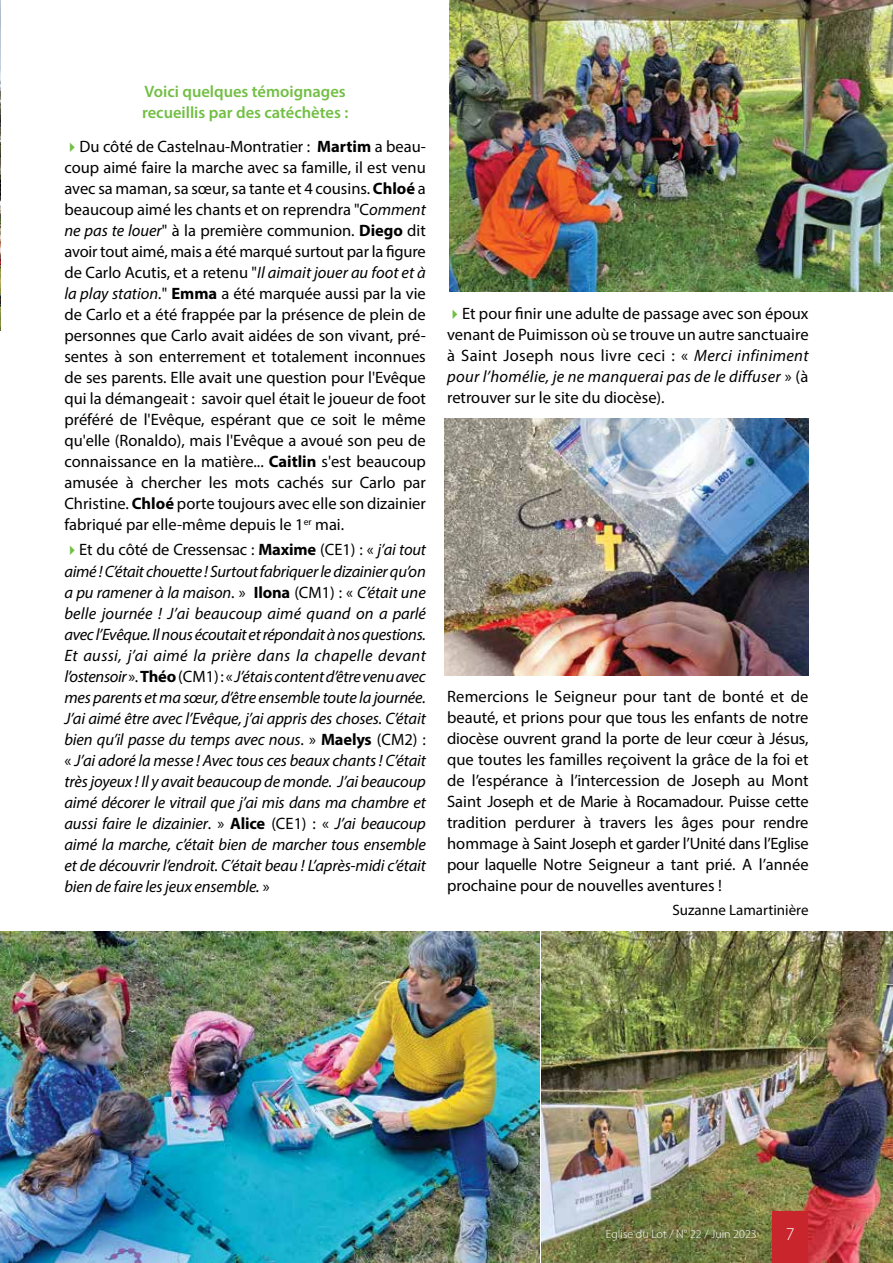
<style>
.page{position:relative;width:893px;height:1263px;background:#fff}
.page>*{position:absolute;margin:0;border:0;box-sizing:border-box;transform-origin:0 0}
.t1{font:300 18px "Myriad Pro";color:#fff}
.t2{font:16.5px/21px "Myriad Pro";color:#000;text-align:justify}
.t3{font:italic 16.5px/21px "Myriad Pro";letter-spacing:-.01em;color:#000;text-align:justify}
.t4{font:600 16.5px/21px "Myriad Pro";color:#72bf44}
.t5{font:15px "Myriad Pro";color:#000}
.t6{font:300 12px "Myriad Pro";color:#fff}
.s1{color:#72bf44}
.s2{font-weight:700}
.s3{font-style:italic}
.s4{font-style:normal}
.s5{font-weight:700;font-style:normal}
</style>
<div class="page">
<img style="left:542px;top:932px;width:351px;height:331px">
<img style="left:449px;top:0;width:444px;height:291px">
<img style="left:1px;top:932px;width:538px;height:331px">
<img style="left:444px;top:418px;width:365px;height:257px">
<img style="left:0;top:0;width:1px;height:330px">
<div style="left:772px;top:1212px;width:36px;height:51px;background:#c9252c"></div>
<p class="t4" style="left:142px;top:81px;width:208px">Voici quelques témoignages recueillis par des catéchètes :</p>
<p class="t2" style="left:64px;top:136px;width:363px"><span class="s1">✔</span>Du côté de Castelnau-Montratier : <span class="s2">Martim</span> a beau&shy;coup aimé faire la marche avec sa famille, il est venu avec sa maman, sa sœur, sa tante et 4 cousins. <span class="s2">Chloé</span> a beaucoup aimé les chants et on reprendra "C<span class="s3">omment ne pas te louer</span>" à la première communion. <span class="s2">Diego</span> dit avoir tout aimé, mais a été marqué surtout par la figure de Carlo Acutis, et a retenu "<span class="s3">Il aimait jouer au foot et à la play station.</span>" <span class="s2">Emma</span> a été marquée aussi par la vie de Carlo et a été frappée par la présence de plein de personnes que Carlo avait aidées de son vivant, pré&shy;sentes à son enterrement et totalement inconnues de ses parents. Elle avait une question pour l'Evêque qui la démangeait : savoir quel était le joueur de foot préféré de l'Evêque, espérant que ce soit le même qu'elle (Ronaldo), mais l'Evêque a avoué son peu de connaissance en la matière... <span class="s2">Caitlin</span> s'est beaucoup amusée à chercher les mots cachés sur Carlo par Christine. <span class="s2">Chloé</span> porte toujours avec elle son dizainier fabriqué par elle-même depuis le 1<sup>er</sup> mai.</p>
<p class="t3" style="left:64px;top:539px;width:363px"><span class="s1">✔</span><span class="s4">Et du côté de Cressensac :</span> <span class="s5">Maxime</span> <span class="s4">(ce 1) : «</span> j’ai tout aimé ! C’était chouette ! Surtout fabriquer le dizainier qu’on a pu ramener à la maison<span class="s4">. »</span> <span class="s5">Ilona</span> <span class="s4">(cm 1) : «</span> C’était une belle journée ! J’ai beaucoup aimé quand on a parlé avec l’Evêque. Il nous écoutait et répondait à nos questions.<br>Et aussi, j’ai aimé la prière dans la chapelle devant l’ostensoir <span class="s4">».</span> <span class="s5">Théo</span> <span class="s4">(cm 1) : «</span> J’étais content d’être venu avec mes parents et ma sœur, d’être ensemble toute la journée.<br>J’ai aimé être avec l’Evêque, j’ai appris des choses. C’était bien qu’il passe du temps avec nous<span class="s4">. »</span> <span class="s5">Maelys</span> <span class="s4">(cm 2) : «</span> J’ai adoré la messe ! Avec tous ces beaux chants ! C’était très joyeux ! Il y avait beaucoup de monde. J’ai beaucoup aimé décorer le vitrail que j’ai mis dans ma chambre et aussi faire le dizainier<span class="s4">. »</span> <span class="s5">Alice</span> <span class="s4">(ce 1) : «</span> J’ai beaucoup aimé la marche, c’était bien de marcher tous ensemble et de découvrir l’endroit. C’était beau ! L’après-midi c’était bien de faire les jeux ensemble. <span class="s4">»</span></p>
<p class="t2" style="left:447px;top:303px;width:363px"><span class="s1">✔</span>Et pour finir une adulte de passage avec son époux venant de Puimisson où se trouve un autre sanctuaire à Saint Joseph nous livre ceci : « <span class="s3">Merci infiniment pour l’homélie, je ne manquerai pas de le diffuser</span> » (à retrouver sur le site du diocèse).</p>
<p class="t2" style="left:447px;top:685px;width:363px">Remercions le Seigneur pour tant de bonté et de beauté, et prions pour que tous les enfants de notre diocèse ouvrent grand la porte de leur cœur à Jésus, que toutes les familles reçoivent la grâce de la foi et de l’espérance à l’intercession de Joseph au Mont Saint Joseph et de Marie à Rocamadour. Puisse cette tradition perdurer à travers les âges pour rendre hommage à Saint Joseph et garder l’Unité dans l’Eglise pour laquelle Notre Seigneur a tant prié. A l’année prochaine pour de nouvelles aventures !</p>
<p class="t5" style="left:672px;top:901px;width:138px">Suzanne Lamartinière</p>
<p class="t6" style="left:606px;top:1226px;width:152px">Eglise du Lot / N° 22 / Juin 2023</p>
<p class="t1" style="left:786px;top:1223px;width:10px">7</p>
</div>
